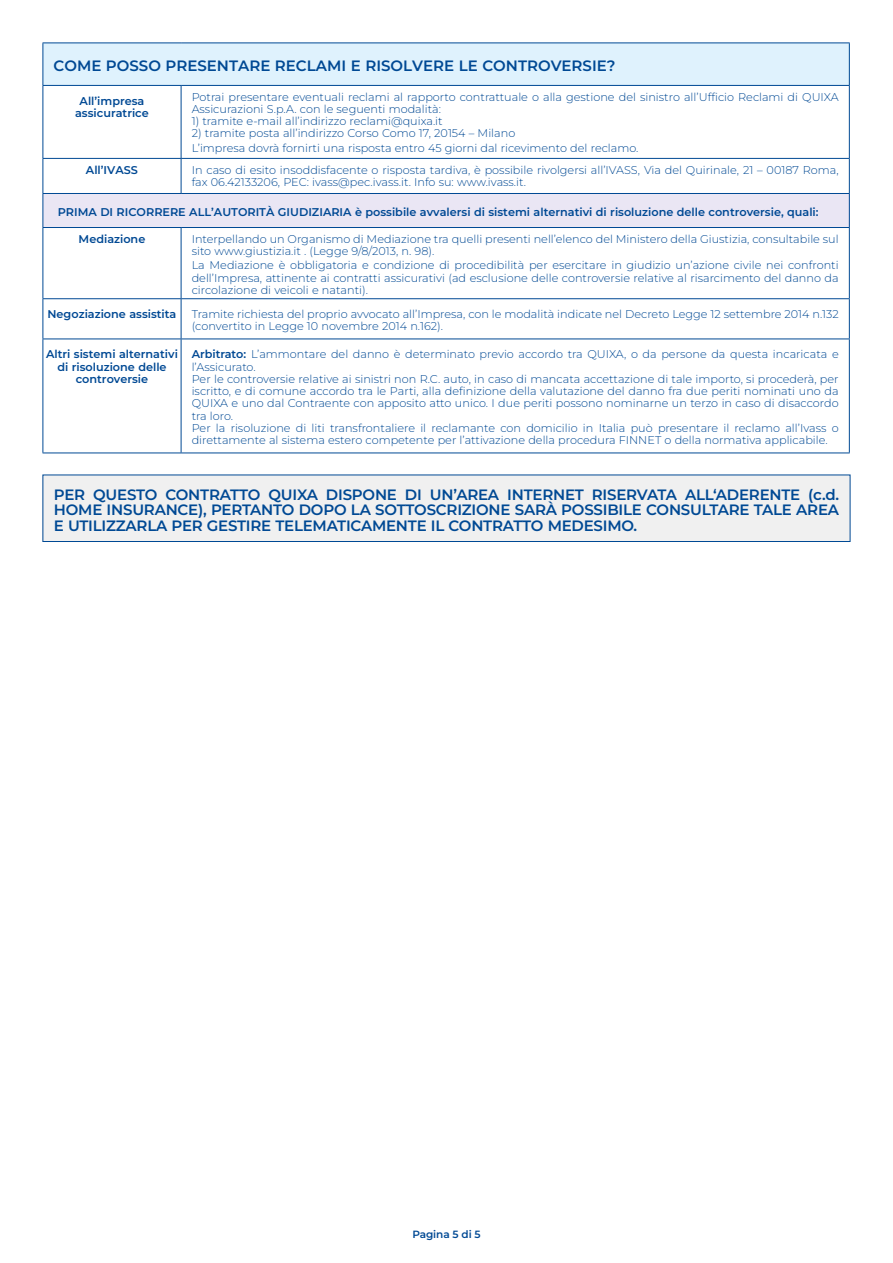
<style>
.page{position:relative;width:893px;height:1263px;background:#fff}
.page>*{position:absolute;margin:0;border:0;box-sizing:border-box;transform-origin:0 0}
.t1{font:600 15px/15px "Montserrat";color:#004994;text-align:justify}
.t2{font:300 11.25px/12.3px "Montserrat";color:#004994}
.t3{font:600 11.25px/12.3px "Montserrat";color:#004994;text-align:center}
.t4{font:600 10.5px "Montserrat";letter-spacing:-.005em;color:#004994}
.s1{font-weight:600}
</style>
<div class="page">
<div style="left:43px;top:43px;width:806px;height:42px;background:#dff2fd"></div>
<div style="left:43px;top:193px;width:806px;height:34px;background:#eae6f4"></div>
<hr style="left:43px;top:43px;width:138px;height:1px;background:#004994">
<hr style="left:43px;top:43px;width:1px;height:42px;background:#004994">
<hr style="left:181px;top:43px;width:669px;height:1px;background:#004994">
<hr style="left:849px;top:43px;width:1px;height:42px;background:#004994">
<hr style="left:43px;top:85px;width:138px;height:1px;background:#004994">
<hr style="left:43px;top:86px;width:1px;height:72px;background:#004994">
<hr style="left:181px;top:85px;width:669px;height:1px;background:#004994">
<hr style="left:181px;top:86px;width:1px;height:72px;background:#004994">
<hr style="left:849px;top:86px;width:1px;height:72px;background:#004994">
<hr style="left:43px;top:158px;width:138px;height:1px;background:#004994">
<hr style="left:43px;top:159px;width:1px;height:34px;background:#004994">
<hr style="left:181px;top:158px;width:669px;height:1px;background:#004994">
<hr style="left:181px;top:159px;width:1px;height:34px;background:#004994">
<hr style="left:849px;top:159px;width:1px;height:34px;background:#004994">
<hr style="left:43px;top:193px;width:138px;height:1px;background:#004994">
<hr style="left:43px;top:194px;width:1px;height:33px;background:#004994">
<hr style="left:181px;top:193px;width:669px;height:1px;background:#004994">
<hr style="left:849px;top:194px;width:1px;height:33px;background:#004994">
<hr style="left:43px;top:227px;width:138px;height:1px;background:#004994">
<hr style="left:43px;top:228px;width:1px;height:70px;background:#004994">
<hr style="left:181px;top:227px;width:669px;height:1px;background:#004994">
<hr style="left:181px;top:228px;width:1px;height:70px;background:#004994">
<hr style="left:849px;top:228px;width:1px;height:70px;background:#004994">
<hr style="left:43px;top:298px;width:138px;height:1px;background:#004994">
<hr style="left:43px;top:299px;width:1px;height:40px;background:#004994">
<hr style="left:181px;top:298px;width:669px;height:1px;background:#004994">
<hr style="left:181px;top:299px;width:1px;height:40px;background:#004994">
<hr style="left:849px;top:299px;width:1px;height:40px;background:#004994">
<hr style="left:43px;top:339px;width:1px;height:114px;background:#004994">
<hr style="left:181px;top:339px;width:1px;height:114px;background:#004994">
<hr style="left:849px;top:339px;width:1px;height:114px;background:#004994">
<hr style="left:43px;top:339px;width:138px;height:1px;background:#004994">
<hr style="left:181px;top:339px;width:669px;height:1px;background:#004994">
<hr style="left:43px;top:453px;width:138px;height:1px;background:#004994">
<hr style="left:181px;top:453px;width:669px;height:1px;background:#004994">
<div style="left:43px;top:475px;width:807px;height:66px;background:#f0f0f0"></div>
<div style="left:43px;top:475px;width:807px;height:67px;border:1px solid #004994"></div>
<h1 class="t1" style="left:54px;top:58px;width:564px">COME POSSO PRESENTARE RECLAMI E RISOLVERE LE CONTROVERSIE?</h1>
<p class="t3" style="left:75px;top:94px;width:75px">All’impresa assicuratrice</p>
<p class="t2" style="left:192px;top:90px;width:648px">Potrai presentare eventuali reclami al rapporto contrattuale o alla gestione del sinistro all’Ufficio Reclami di QUIXA<br>Assicurazioni S.p.A. con le seguenti modalità:</p>
<p class="t2" style="left:192px;top:115px;width:252px">1) tramite e-mail all’indirizzo reclami@quixa.it</p>
<p class="t2" style="left:192px;top:126px;width:448px;line-height:14.4px">2) tramite posta all’indirizzo Corso Como 17, 20154 – Milano<br>L’impresa dovrà fornirti una risposta entro 45 giorni dal ricevimento del reclamo.</p>
<p class="t3" style="left:86px;top:163px;width:54px">All’IVASS</p>
<p class="t2" style="left:192px;top:163px;width:648px">In caso di esito insoddisfacente o risposta tardiva, è possibile rivolgersi all’IVASS, Via del Quirinale, 21 – 00187 Roma, fax 06.42133206, PEC: ivass@pec.ivass.it. Info su: www.ivass.it.</p>
<p class="t3" style="left:58px;top:205px;width:762px">PRIMA DI RICORRERE ALL’AUTORITÀ GIUDIZIARIA è possibile avvalersi di sistemi alternativi di risoluzione delle controversie, quali:</p>
<p class="t3" style="left:79px;top:232px;width:68px">Mediazione</p>
<p class="t2" style="left:192px;top:232px;width:648px">Interpellando un Organismo di Mediazione tra quelli presenti nell’elenco del Ministero della Giustizia, consultabile sul sito www.giustizia.it . (Legge 9/8/2013, n. 98).</p>
<p class="t2" style="left:192px;top:259px;width:648px;text-align:justify">La Mediazione è obbligatoria e condizione di procedibilità per esercitare in giudizio un’azione civile nei confronti dell’Impresa, attinente ai contratti assicurativi (ad esclusione delle controversie relative al risarcimento del danno da circolazione di veicoli e natanti).</p>
<p class="t3" style="left:48px;top:307px;width:130px">Negoziazione assistita</p>
<p class="t2" style="left:192px;top:308px;width:648px">Tramite richiesta del proprio avvocato all’Impresa, con le modalità indicate nel Decreto Legge 12 settembre 2014 n.132 (convertito in Legge 10 novembre 2014 n.162).</p>
<p class="t3" style="left:46px;top:348px;width:133px">Altri sistemi alternativi di risoluzione delle controversie</p>
<p class="t2" style="left:192px;top:348px;width:648px"><span class="s1">Arbitrato:</span> L’ammontare del danno è determinato previo accordo tra QUIXA, o da persone da questa incaricata e l’Assicurato.<br>Per le controversie relative ai sinistri non R.C. auto, in caso di mancata accettazione di tale importo, si procederà, per iscritto, e di comune accordo tra le Parti, alla definizione della valutazione del danno fra due periti nominati uno da QUIXA e uno dal Contraente con apposito atto unico. I due periti possono nominarne un terzo in caso di disaccordo tra loro.<br>Per la risoluzione di liti transfrontaliere il reclamante con domicilio in Italia può presentare il reclamo all’Ivass o direttamente al sistema estero competente per l’attivazione della procedura FINNET o della normativa applicabile.</p>
<p class="t1" style="left:54px;top:487px;width:787px">PER QUESTO CONTRATTO QUIXA DISPONE DI UN’AREA INTERNET RISERVATA ALL‘ADERENTE (c.d.<br>HOME INSURANCE), PERTANTO DOPO LA SOTTOSCRIZIONE SARÀ POSSIBILE CONSULTARE TALE AREA E UTILIZZARLA PER GESTIRE TELEMATICAMENTE IL CONTRATTO MEDESIMO.</p>
<p class="t4" style="left:412px;top:1227px;width:70px">Pagina 5 di 5</p>
</div>
